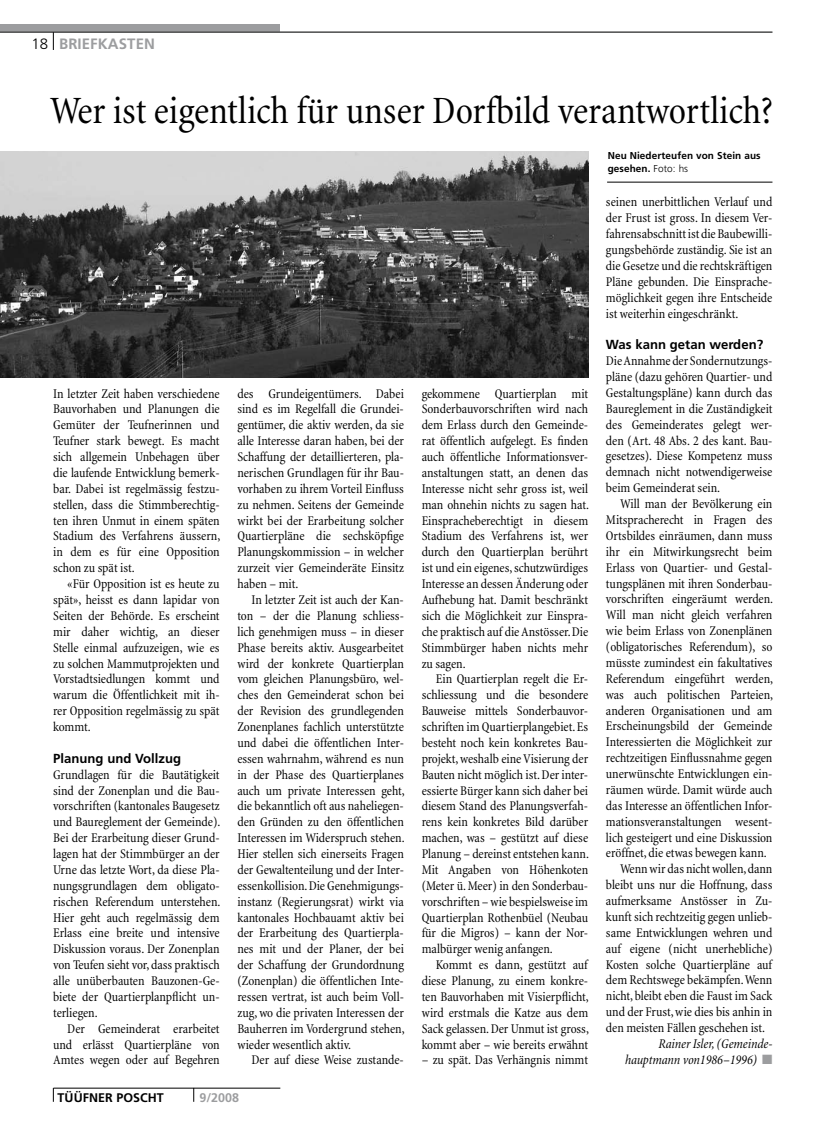
<style>
.page{position:relative;width:815px;height:1134px;background:#fff}
.page>*{position:absolute;margin:0;border:0;box-sizing:border-box;transform-origin:0 0}
.t1{font:condensed 39.25px "Minion";color:#000}
.t2{font:700 15px "Frutiger";letter-spacing:.005em;color:#9c9d9f}
.t3{font:condensed 13.5px/15.9px "Minion";letter-spacing:-.005em;color:#000;text-align:justify}
.t4{font:italic condensed 13.5px/15.9px "Minion";letter-spacing:-.005em;color:#000;text-align:right}
.t5{font:700 13.12px "Frutiger";color:#000}
.t6{font:700 12.5px "Frutiger";letter-spacing:.005em;color:#000}
.t7{font:700 12.5px "Frutiger";color:#9c9d9f}
.t8{font:700 10px/12.5px "Frutiger";letter-spacing:.01em;color:#000}
.s1{font-weight:300;color:#000}
.s2{font-weight:300}
.s3{color:#9c9d9f}
</style>
<div class="page">
<div style="left:0;top:25px;width:280px;height:7px;background:#9c9d9f"></div>
<hr style="left:0;top:32px;width:772px;height:1px;background:#000">
<svg style="left:53px;top:32px;width:1px;height:18px"></svg>
<hr style="left:54px;top:1088px;width:226px;height:1px;background:#000">
<svg style="left:53px;top:1088px;width:1px;height:14px"></svg>
<svg style="left:194px;top:1088px;width:1px;height:14px"></svg>
<img style="left:0;top:152px;width:588px;height:225px">
<hr style="left:607px;top:182px;width:165px;height:1px;background:#000">
<p class="t2" style="left:31px;top:35px;width:125px"><span class="s1">18</span> BRIEFKASTEN</p>
<h1 class="t1" style="left:50px;top:91px;width:725px">Wer ist eigentlich für unser Dorfbild verantwortlich?</h1>
<p class="t8" style="left:608px;top:150px;width:154px">Neu Niederteufen von Stein aus gesehen. <span class="s2">Foto: hs</span></p>
<p class="t3" style="left:53px;top:386px;width:169px">In letzter Zeit haben verschiedene Bauvorhaben und Planungen die Gemüter der Teufnerinnen und Teufner stark bewegt. Es macht sich allgemein Unbehagen über die laufende Entwicklung bemerk&shy;bar. Dabei ist regelmässig festzu&shy;stellen, dass die Stimmberechtig&shy;ten ihren Unmut in einem späten Stadium des Verfahrens äussern, in dem es für eine Opposition schon zu spät ist.</p>
<p class="t3" style="left:53px;top:576px;width:168px;text-indent:14px">«Für Opposition ist es heute zu spät», heisst es dann lapidar von Seiten der Behörde. Es erscheint mir daher wichtig, an dieser Stelle einmal aufzuzeigen, wie es zu solchen Mammutprojekten und Vorstadtsiedlungen kommt und warum die Öffentlichkeit mit ih&shy;rer Opposition regelmässig zu spät kommt.</p>
<p class="t5" style="left:53px;top:750px;width:130px">Planung und Vollzug</p>
<p class="t3" style="left:53px;top:767px;width:169px">Grundlagen für die Bautätigkeit sind der Zonenplan und die Bau&shy;vorschriften (kantonales Baugesetz und Baureglement der Gemeinde).<br>Bei der Erarbeitung dieser Grund&shy;lagen hat der Stimmbürger an der Urne das letzte Wort, da diese Pla&shy;nungsgrundlagen dem obligato&shy;rischen Referendum unterstehen.<br>Hier geht auch regelmässig dem Erlass eine breite und intensive Diskussion voraus. Der Zonenplan von Teufen sieht vor, dass praktisch alle unüberbauten Bauzonen-Ge&shy;biete der Quartierplanpflicht un&shy;terliegen.</p>
<p class="t3" style="left:53px;top:1021px;width:168px;text-indent:14px">Der Gemeinderat erarbeitet und erlässt Quartierpläne von Amtes wegen oder auf Begehren</p>
<p class="t3" style="left:237px;top:386px;width:168px">des Grundeigentümers. Dabei sind es im Regelfall die Grundei&shy;gentümer, die aktiv werden, da sie alle Interesse daran haben, bei der Schaffung der detaillierteren, pla&shy;nerischen Grundlagen für ihr Bau&shy;vorhaben zu ihrem Vorteil Einfluss zu nehmen. Seitens der Gemeinde wirkt bei der Erarbeitung solcher Quartierpläne die sechsköpfige Planungskommission – in welcher zurzeit vier Gemeinderäte Einsitz haben – mit.</p>
<p class="t3" style="left:237px;top:592px;width:169px;text-indent:14px">In letzter Zeit ist auch der Kan&shy;ton – der die Planung schliess&shy;lich genehmigen muss – in dieser Phase bereits aktiv. Ausgearbeitet wird der konkrete Quartierplan vom gleichen Planungsbüro, wel&shy;ches den Gemeinderat schon bei der Revision des grundlegenden Zonenplanes fachlich unterstützte und dabei die öffentlichen Inter&shy;essen wahrnahm, während es nun in der Phase des Quartierplanes auch um private Interessen geht, die bekanntlich oft aus naheliegen&shy;den Gründen zu den öffentlichen Interessen im Widerspruch stehen.<br>Hier stellen sich einerseits Fragen der Gewaltenteilung und der Inter&shy;essenkollision. Die Genehmigungs&shy;instanz (Regierungsrat) wirkt via kantonales Hochbauamt aktiv bei der Erarbeitung des Quartierpla&shy;nes mit und der Planer, der bei der Schaffung der Grundordnung (Zonenplan) die öffentlichen Inte&shy;ressen vertrat, ist auch beim Voll&shy;zug, wo die privaten Interessen der Bauherren im Vordergrund stehen, wieder wesentlich aktiv.</p>
<p class="t3" style="left:252px;top:1052px;width:154px">Der auf diese Weise zustande-</p>
<p class="t6" style="left:58px;top:1090px;width:108px">TÜÜFNER POSCHT</p>
<p class="t7" style="left:199px;top:1090px;width:41px">9/2008</p>
<p class="t3" style="left:422px;top:386px;width:169px">gekommene Quartierplan mit Sonderbauvorschriften wird nach dem Erlass durch den Gemeinde&shy;rat öffentlich aufgelegt. Es finden auch öffentliche Informationsver&shy;anstaltungen statt, an denen das Interesse nicht sehr gross ist, weil man ohnehin nichts zu sagen hat.<br>Einspracheberechtigt in diesem Stadium des Verfahrens ist, wer durch den Quartierplan berührt ist und ein eigenes, schutzwürdiges Interesse an dessen Änderung oder Aufhebung hat. Damit beschränkt sich die Möglichkeit zur Einspra&shy;che praktisch auf die Anstösser. Die Stimmbürger haben nichts mehr zu sagen.</p>
<p class="t3" style="left:422px;top:671px;width:169px;text-indent:14px">Ein Quartierplan regelt die Er&shy;schliessung und die besondere Bauweise mittels Sonderbauvor&shy;schriften im Quartierplangebiet. Es besteht noch kein konkretes Bau&shy;projekt, weshalb eine Visierung der Bauten nicht möglich ist. Der inter&shy;essierte Bürger kann sich daher bei diesem Stand des Planungsverfah&shy;rens kein konkretes Bild darüber machen, was – gestützt auf diese Planung – dereinst entstehen kann.<br>Mit Angaben von Höhenkoten (Meter ü. Meer) in den Sonderbau&shy;vorschriften – wie bespielsweise im Quartierplan Rothenbüel (Neubau für die Migros) – kann der Nor&shy;malbürger wenig anfangen.</p>
<p class="t3" style="left:422px;top:957px;width:169px;text-indent:14px">Kommt es dann, gestützt auf diese Planung, zu einem konkre&shy;ten Bauvorhaben mit Visierpflicht, wird erstmals die Katze aus dem Sack gelassen. Der Unmut ist gross, kommt aber – wie bereits erwähnt</p>
<p class="t3" style="left:422px;top:1052px;width:168px">– zu spät. Das Verhängnis nimmt</p>
<p class="t3" style="left:606px;top:195px;width:168px">seinen unerbittlichen Verlauf und der Frust ist gross. In diesem Ver&shy;fahrensabschnitt ist die Baubewilli&shy;gungsbehörde zuständig. Sie ist an die Gesetze und die rechtskräftigen Pläne gebunden. Die Einsprache&shy;möglichkeit gegen ihre Entscheide ist weiterhin eingeschränkt.</p>
<p class="t5" style="left:606px;top:337px;width:159px">Was kann getan werden?</p>
<p class="t3" style="left:606px;top:353px;width:168px">Die Annahme der Sondernutzungs&shy;pläne (dazu gehören Quartier- und Gestaltungspläne) kann durch das Baureglement in die Zuständigkeit des Gemeinderates gelegt wer&shy;den (Art. 48 Abs. 2 des kant. Bau&shy;gesetzes). Diese Kompetenz muss demnach nicht notwendigerweise beim Gemeinderat sein.</p>
<p class="t3" style="left:620px;top:496px;width:154px">Will man der Bevölkerung ein</p>
<p class="t3" style="left:606px;top:512px;width:168px">Mitspracherecht in Fragen des</p>
<p class="t3" style="left:606px;top:528px;width:168px">Ortsbildes einräumen, dann muss</p>
<p class="t3" style="left:606px;top:544px;width:168px">ihr ein Mitwirkungsrecht beim</p>
<p class="t3" style="left:606px;top:560px;width:168px">Erlass von Quartier- und Gestal-</p>
<p class="t3" style="left:606px;top:576px;width:168px">tungsplänen mit ihren Sonderbau-</p>
<p class="t3" style="left:606px;top:591px;width:169px">vorschriften eingeräumt werden.</p>
<p class="t3" style="left:606px;top:607px;width:168px">Will man nicht gleich verfahren</p>
<p class="t3" style="left:606px;top:623px;width:168px">wie beim Erlass von Zonenplänen</p>
<p class="t3" style="left:606px;top:639px;width:168px">(obligatorisches Referendum), so</p>
<p class="t3" style="left:606px;top:655px;width:168px">müsste zumindest ein fakultatives</p>
<p class="t3" style="left:606px;top:671px;width:169px">Referendum eingeführt werden,</p>
<p class="t3" style="left:606px;top:687px;width:169px">was auch politischen Parteien,</p>
<p class="t3" style="left:606px;top:703px;width:168px">anderen Organisationen und am</p>
<p class="t3" style="left:606px;top:718px;width:168px">Erscheinungsbild der Gemeinde</p>
<p class="t3" style="left:606px;top:734px;width:168px">Interessierten die Möglichkeit zur</p>
<p class="t3" style="left:606px;top:750px;width:168px">rechtzeitigen Einflussnahme gegen</p>
<p class="t3" style="left:606px;top:766px;width:168px">unerwünschte Entwicklungen ein-</p>
<p class="t3" style="left:606px;top:782px;width:168px">räumen würde. Damit würde auch</p>
<p class="t3" style="left:606px;top:798px;width:168px">das Interesse an öffentlichen Infor-</p>
<p class="t3" style="left:606px;top:814px;width:168px">mationsveranstaltungen wesent-</p>
<p class="t3" style="left:606px;top:830px;width:168px">lich gesteigert und eine Diskussion</p>
<p class="t3" style="left:606px;top:845px;width:162px">eröffnet, die etwas bewegen kann.</p>
<p class="t3" style="left:620px;top:861px;width:154px">Wenn wir das nicht wollen, dann</p>
<p class="t3" style="left:606px;top:877px;width:168px">bleibt uns nur die Hoffnung, dass</p>
<p class="t3" style="left:606px;top:893px;width:168px">aufmerksame Anstösser in Zu-</p>
<p class="t3" style="left:606px;top:909px;width:168px">kunft sich rechtzeitig gegen unlieb-</p>
<p class="t3" style="left:606px;top:925px;width:168px">same Entwicklungen wehren und</p>
<p class="t3" style="left:606px;top:941px;width:168px">auf eigene (nicht unerhebliche)</p>
<p class="t3" style="left:606px;top:957px;width:168px">Kosten solche Quartierpläne auf</p>
<p class="t3" style="left:606px;top:972px;width:168px">dem Rechtswege bekämpfen. Wenn</p>
<p class="t3" style="left:606px;top:988px;width:168px">nicht, bleibt eben die Faust im Sack</p>
<p class="t3" style="left:606px;top:1004px;width:168px">und der Frust, wie dies bis anhin in</p>
<p class="t3" style="left:606px;top:1020px;width:161px">den meisten Fällen geschehen ist.</p>
<p class="t4" style="left:625px;top:1036px;width:149px">Rainer Isler, (Gemeinde&shy;hauptmann von1986–1996) <span class="s3">■</span></p>
</div>
